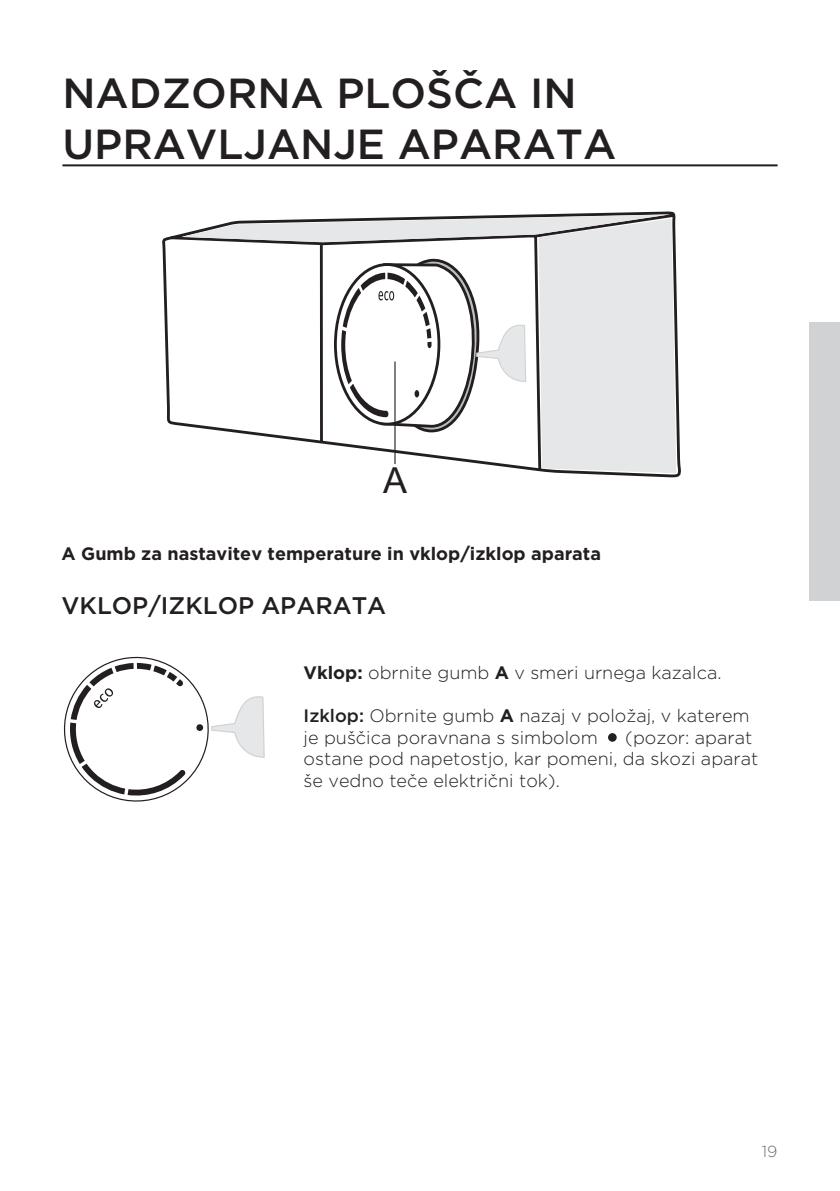
<style>
.page{position:relative;width:840px;height:1191px;background:#fff}
.page>*{position:absolute;margin:0;border:0;box-sizing:border-box;transform-origin:0 0}
.glavni_naslov{font:500 42px/50.4px "Gotham";color:#231f20}
.t1{font:35.8px "Arial";color:#231f20}
.podnaslov1-1{font:500 24px "Gotham";color:#231f20}
.besedilo{font:300 18px/21.6px "Gotham";color:#231f20}
.besedilo-2{font:700 18px "Gotham";color:#231f20}
.t2{font:300 16px "Gotham";color:#6c6d70}
.s1{font-weight:700}
.s2{font-weight:500}
</style>
<div class="page">
<hr style="left:62px;top:164px;width:715px;height:2px;background:#231f20">
<div style="left:808px;top:322px;width:31px;height:279px;background:#d1d2d4"></div>
<svg style="left:607px;top:733px;width:9px;height:8px"></svg>
<svg style="left:162px;top:211px;width:519px;height:267px"></svg>
<svg style="left:184px;top:214px;width:493px;height:260px"></svg>
<svg style="left:389px;top:291px;width:5px;height:9px"></svg>
<svg style="left:63px;top:656px;width:202px;height:146px"></svg>
<p class="glavni_naslov" style="left:62px;top:68px;width:555px">NADZORNA PLOŠČA IN<br>UPRAVLJANJE APARATA</p>
<p class="t1" style="left:383px;top:457px;width:25px">A</p>
<p class="besedilo-2" style="left:62px;top:541px;width:540px">A Gumb za nastavitev temperature in vklop/izklop aparata</p>
<p class="podnaslov1-1" style="left:62px;top:590px;width:326px">VKLOP/IZKLOP APARATA</p>
<p class="besedilo" style="left:303px;top:661px;width:419px"><span class="s1">Vklop:</span> obrnite gumb <span class="s1">A</span> v smeri urnega kazalca.</p>
<p class="besedilo" style="left:303px;top:704px;width:447px"><span class="s2">Izklop:</span> Obrnite gumb <span class="s1">A</span> nazaj v položaj, v katerem je puščica poravnana s simbolom</p>
<p class="besedilo" style="left:303px;top:726px;width:456px;text-indent:321px">(pozor: aparat ostane pod napetostjo, kar pomeni, da skozi aparat še vedno teče električni tok).</p>
<p class="t2" style="left:761px;top:1140px;width:17px">19</p>
</div>
